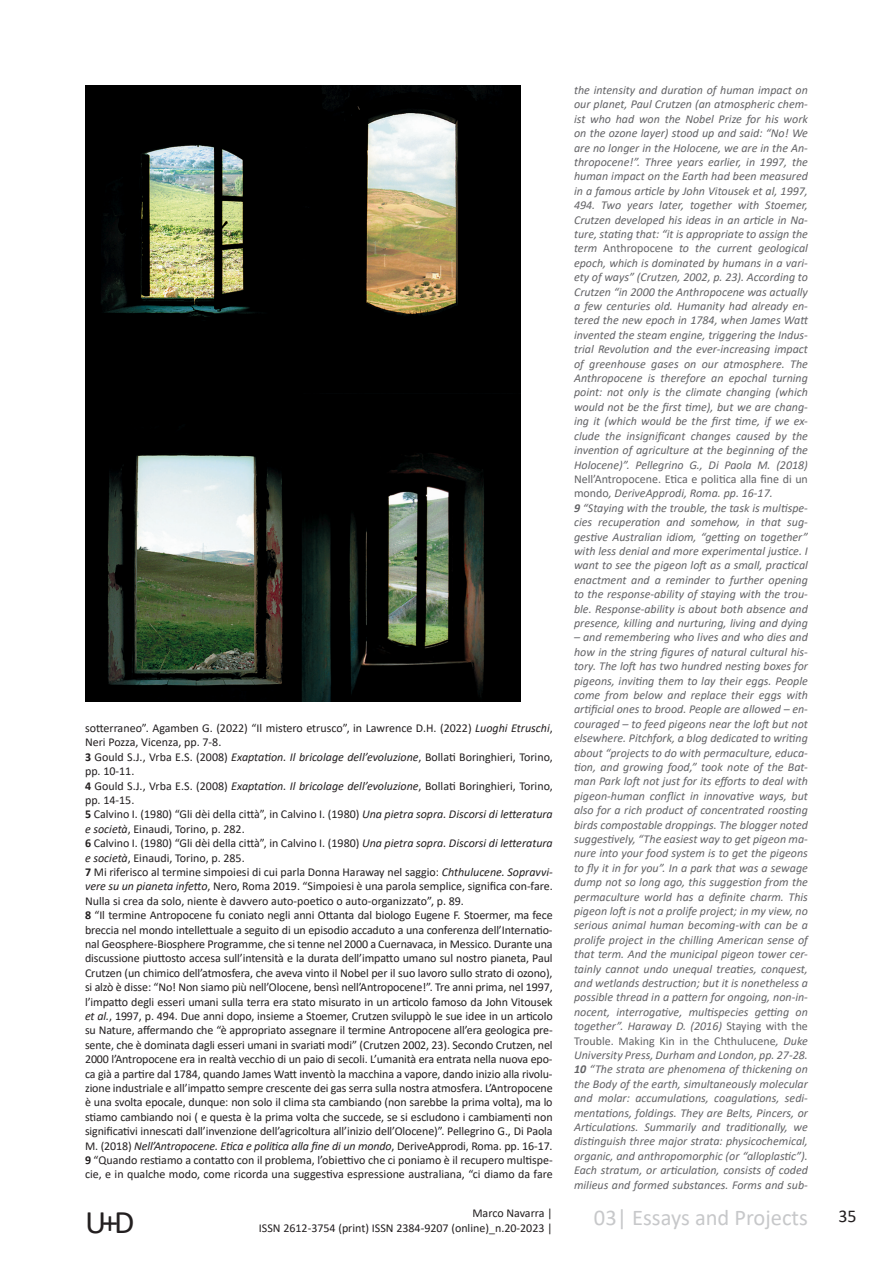
<style>
.page{position:relative;width:893px;height:1263px;background:#fff}
.page>*{position:absolute;margin:0;border:0;box-sizing:border-box;transform-origin:0 0}
.t1{font:33px "Calibri";color:#231f20}
.t2{font:22.5px "Calibri";color:#c7c8ca}
.t3{font:18px "Calibri";color:#231f20}
.t4{font:italic 12px/14.4px "Calibri";color:#636366;text-align:justify}
.t5{font:12px/14.4px "Calibri";letter-spacing:-.01em;color:#231f20}
.s1{font-style:italic}
.s2{font-weight:700}
.s3{font-style:normal}
</style>
<div class="page">
<img style="left:85px;top:85px;width:435px;height:617px">
<p class="t5" style="left:85px;top:720px;width:469px">sotterraneo”. Agamben G. (2022) “Il mistero etrusco”, in Lawrence D.H. (2022) <span class="s1">Luoghi Etruschi</span>, Neri Pozza, Vicenza, pp. 7-8.<br><span class="s2">3</span> Gould S.J., Vrba E.S. (2008) <span class="s1">Exaptation. Il bricolage dell’evoluzione</span>, Bollati Boringhieri, Torino, pp. 10-11.<br><span class="s2">4</span> Gould S.J., Vrba E.S. (2008) <span class="s1">Exaptation. Il bricolage dell’evoluzione</span>, Bollati Boringhieri, Torino, pp. 14-15.<br><span class="s2">5</span> Calvino I. (1980) “Gli dèi della città”, in Calvino I. (1980) <span class="s1">Una pietra sopra. Discorsi di letteratura e società</span>, Einaudi, Torino, p. 282.<br><span class="s2">6</span> Calvino I. (1980) “Gli dèi della città”, in Calvino I. (1980) <span class="s1">Una pietra sopra. Discorsi di letteratura e società</span>, Einaudi, Torino, p. 285.<br><span class="s2">7</span> Mi riferisco al termine simpoiesi di cui parla Donna Haraway nel saggio: <span class="s1">Chthulucene. Sopravvi&shy;vere su un pianeta infetto</span>, Nero, Roma 2019. “Simpoiesi è una parola semplice, significa con-fare.<br>Nulla si crea da solo, niente è davvero auto-poetico o auto-organizzato”, p. 89.<br><span class="s2">8</span> “Il termine Antropocene fu coniato negli anni Ottanta dal biologo Eugene F. Stoermer, ma fece breccia nel mondo intellettuale a seguito di un episodio accaduto a una conferenza dell’Internatio&shy;nal Geosphere-Biosphere Programme, che si tenne nel 2000 a Cuernavaca, in Messico. Durante una discussione piuttosto accesa sull’intensità e la durata dell’impatto umano sul nostro pianeta, Paul Crutzen (un chimico dell’atmosfera, che aveva vinto il Nobel per il suo lavoro sullo strato di ozono), si alzò è disse: “No! Non siamo più nell’Olocene, bensì nell’Antropocene!”. Tre anni prima, nel 1997, l’impatto degli esseri umani sulla terra era stato misurato in un articolo famoso da John Vitousek <span class="s1">et al.</span>, 1997, p. 494. Due anni dopo, insieme a Stoemer, Crutzen sviluppò le sue idee in un articolo su Nature, affermando che “è appropriato assegnare il termine Antropocene all’era geologica pre&shy;sente, che è dominata dagli esseri umani in svariati modi” (Crutzen 2002, 23). Secondo Crutzen, nel 2000 l’Antropocene era in realtà vecchio di un paio di secoli. L’umanità era entrata nella nuova epo&shy;ca già a partire dal 1784, quando James Watt inventò la macchina a vapore, dando inizio alla rivolu&shy;zione industriale e all’impatto sempre crescente dei gas serra sulla nostra atmosfera. L’Antropocene è una svolta epocale, dunque: non solo il clima sta cambiando (non sarebbe la prima volta), ma lo stiamo cambiando noi ( e questa è la prima volta che succede, se si escludono i cambiamenti non significativi innescati dall’invenzione dell’agricoltura all’inizio dell’Olocene)”. Pellegrino G., Di Paola M. (2018) <span class="s1">Nell’Antropocene. Etica e politica alla fine di un mondo</span>, DeriveApprodi, Roma. pp. 16-17.<br><span class="s2">9</span> “Quando restiamo a contatto con il problema, l’obiettivo che ci poniamo è il recupero multispe&shy;cie, e in qualche modo, come ricorda una suggestiva espressione australiana, “ci diamo da fare</p>
<p class="t4" style="left:574px;top:82px;width:235px">the intensity and duration of human impact on our planet, Paul Crutzen (an atmospheric chem&shy;ist who had won the Nobel Prize for his work on the ozone layer) stood up and said: “No! We are no longer in the Holocene, we are in the An&shy;thropocene!”. Three years earlier, in 1997, the human impact on the Earth had been measured in a famous article by John Vitousek et al, 1997, 494. Two years later, together with Stoemer, Crutzen developed his ideas in an article in Na&shy;ture, stating that: “it is appropriate to assign the term <span class="s3">Anthropocene</span> to the current geological epoch, which is dominated by humans in a vari&shy;ety of ways” (Crutzen, 2002, p. 23). According to Crutzen “in 2000 the Anthropocene was actually a few centuries old. Humanity had already en&shy;tered the new epoch in 1784, when James Watt invented the steam engine, triggering the Indus&shy;trial Revolution and the ever-increasing impact of greenhouse gases on our atmosphere. The Anthropocene is therefore an epochal turning point: not only is the climate changing (which would not be the first time), but we are chang&shy;ing it (which would be the first time, if we ex&shy;clude the insignificant changes caused by the invention of agriculture at the beginning of the Holocene)”. Pellegrino G., Di Paola M. (2018)</p>
<p class="t4" style="left:574px;top:471px;width:235px;text-align:left"><span class="s3">Nell’Antropocene. Etica e politica alla fine di un mondo</span>, DeriveApprodi, Roma. pp. 16-17.<br><span class="s2">9</span> “Staying with the trouble, the task is multispe&shy;cies recuperation and somehow, in that sug&shy;gestive Australian idiom, “getting on together” with less denial and more experimental justice. I want to see the pigeon loft as a small, practical enactment and a reminder to further opening to the response-ability of staying with the trou&shy;ble. Response-ability is about both absence and presence, killing and nurturing, living and dying</p>
<p class="t4" style="left:574px;top:630px;width:235px">– and remembering who lives and who dies and how in the string figures of natural cultural his&shy;tory. The loft has two hundred nesting boxes for pigeons, inviting them to lay their eggs. People come from below and replace their eggs with artificial ones to brood. People are allowed – en&shy;couraged – to feed pigeons near the loft but not elsewhere. Pitchfork, a blog dedicated to writing about “projects to do with permaculture, educa&shy;tion, and growing food,” took note of the Bat&shy;man Park loft not just for its efforts to deal with pigeon-human conflict in innovative ways, but also for a rich product of concentrated roosting birds compostable droppings. The blogger noted suggestively, “The easiest way to get pigeon ma&shy;nure into your food system is to get the pigeons to fly it in for you”. In a park that was a sewage dump not so long ago, this suggestion from the permaculture world has a definite charm. This pigeon loft is not a prolife project; in my view, no serious animal human becoming-with can be a prolife project in the chilling American sense of that term. And the municipal pigeon tower cer&shy;tainly cannot undo unequal treaties, conquest, and wetlands destruction; but it is nonetheless a possible thread in a pattern for ongoing, non-in&shy;nocent, interrogative, multispecies getting on together”. Haraway D. (2016) <span class="s3">Staying with the Trouble. Making Kin in the Chthulucene</span>, Duke University Press, Durham and London, pp. 27-28.<br><span class="s2">10</span> “The strata are phenomena of thickening on the Body of the earth, simultaneously molecular and molar: accumulations, coagulations, sedi&shy;mentations, foldings. They are Belts, Pincers, or Articulations. Summarily and traditionally, we distinguish three major strata: physicochemical, organic, and anthropomorphic (or “alloplastic”).<br>Each stratum, or articulation, consists of coded milieus and formed substances. Forms and sub-</p>
<p class="t5" style="left:472px;top:1205px;width:82px">Marco Navarra |</p>
<h3 class="t3" style="left:838px;top:1203px;width:20px">35</h3>
<h2 class="t2" style="left:594px;top:1202px;width:215px">03| Essays and Projects</h2>
<h1 class="t1" style="left:85px;top:1199px;width:51px">U+D</h1>
<p class="t5" style="left:259px;top:1220px;width:295px">ISSN 2612-3754 (print) ISSN 2384-9207 (online)_n.20-2023 |</p>
</div>
